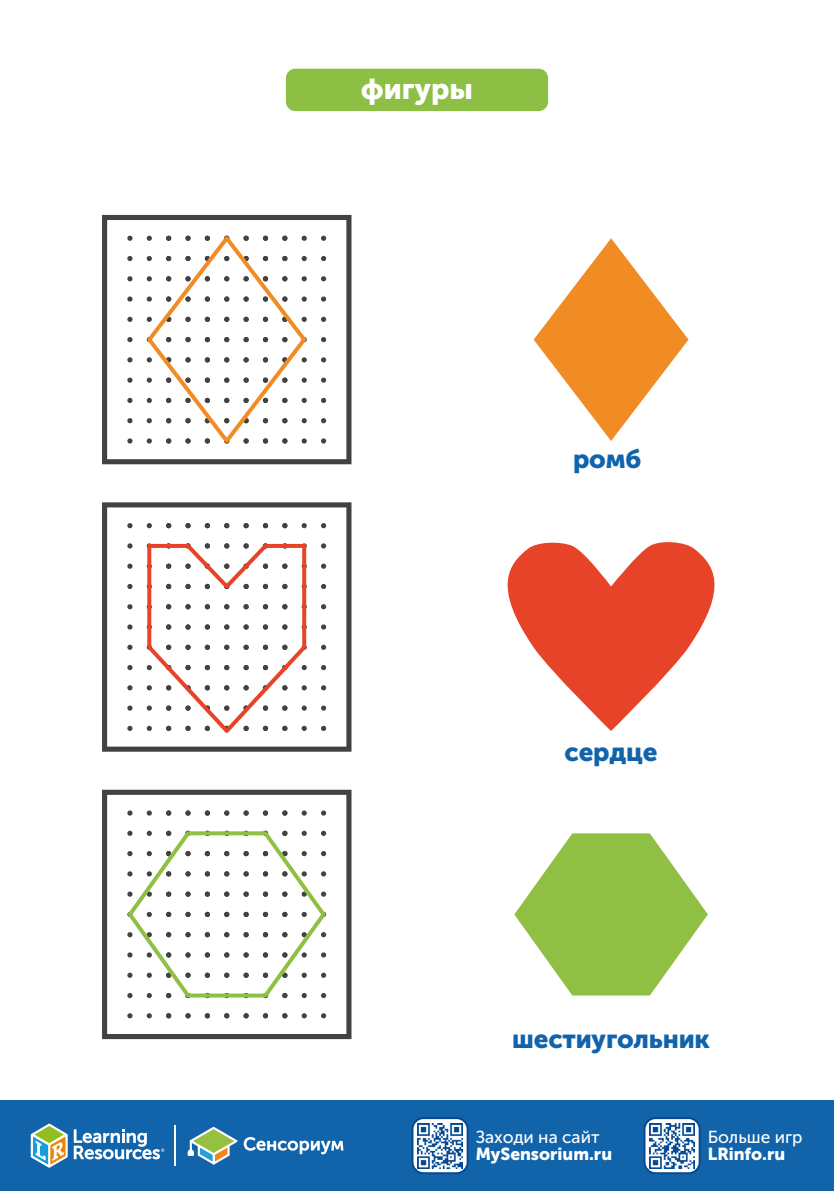
<style>
.page{position:relative;width:834px;height:1191px;background:#fff}
.page>*{position:absolute;margin:0;border:0;box-sizing:border-box;transform-origin:0 0}
.t1{font:29.2px "Museo Sans Cyrl 900";color:#fff}
.t2{font:26px "Museo Sans Cyrl 900";letter-spacing:-.01em;color:#1163ab}
.t3{font:17.2px "Museo Sans Cyrl 900";color:#fff}
.t4{font:17.2px "Museo Sans Cyrl 500";color:#fff}
</style>
<div class="page">
<div style="left:0;top:1100px;width:833px;height:91px;background:#1163aa"></div>
<svg style="left:643px;top:1117px;width:57px;height:57px"></svg>
<img style="left:649px;top:1123px;width:45px;height:45px">
<svg style="left:411px;top:1117px;width:57px;height:57px"></svg>
<img style="left:417px;top:1123px;width:45px;height:45px">
<svg style="left:188px;top:1126px;width:49px;height:38px"></svg>
<svg style="left:244px;top:1137px;width:99px;height:17px"></svg>
<svg style="left:31px;top:1123px;width:37px;height:44px"></svg>
<svg style="left:74px;top:1129px;width:90px;height:30px"></svg>
<hr style="left:174px;top:1125px;width:1px;height:40px;background:#fff">
<div style="left:286px;top:69px;width:262px;height:42px;background:#8ebf45;border-radius:9px"></div>
<svg style="left:102px;top:215px;width:249px;height:249px"></svg>
<svg style="left:102px;top:502px;width:249px;height:249px"></svg>
<svg style="left:102px;top:789px;width:249px;height:250px"></svg>
<svg style="left:125px;top:829px;width:204px;height:170px"></svg>
<svg style="left:145px;top:542px;width:163px;height:195px"></svg>
<svg style="left:144px;top:233px;width:165px;height:214px"></svg>
<svg style="left:533px;top:238px;width:155px;height:203px"></svg>
<svg style="left:514px;top:833px;width:193px;height:162px"></svg>
<svg style="left:507px;top:542px;width:208px;height:189px;fill:#e74329"></svg>
<h1 class="t1" style="left:361px;top:72px;width:113px">фигуры</h1>
<h2 class="t2" style="left:573px;top:444px;width:70px">ромб</h2>
<h2 class="t2" style="left:564px;top:737px;width:94px">сердце</h2>
<h2 class="t2" style="left:512px;top:1024px;width:199px">шестиугольник</h2>
<p class="t4" style="left:475px;top:1127px;width:125px">Заходи на сайт</p>
<p class="t3" style="left:475px;top:1144px;width:138px">MySensorium.ru</p>
<p class="t4" style="left:707px;top:1127px;width:96px">Больше игр</p>
<p class="t3" style="left:707px;top:1144px;width:79px">LRinfo.ru</p>
</div>
